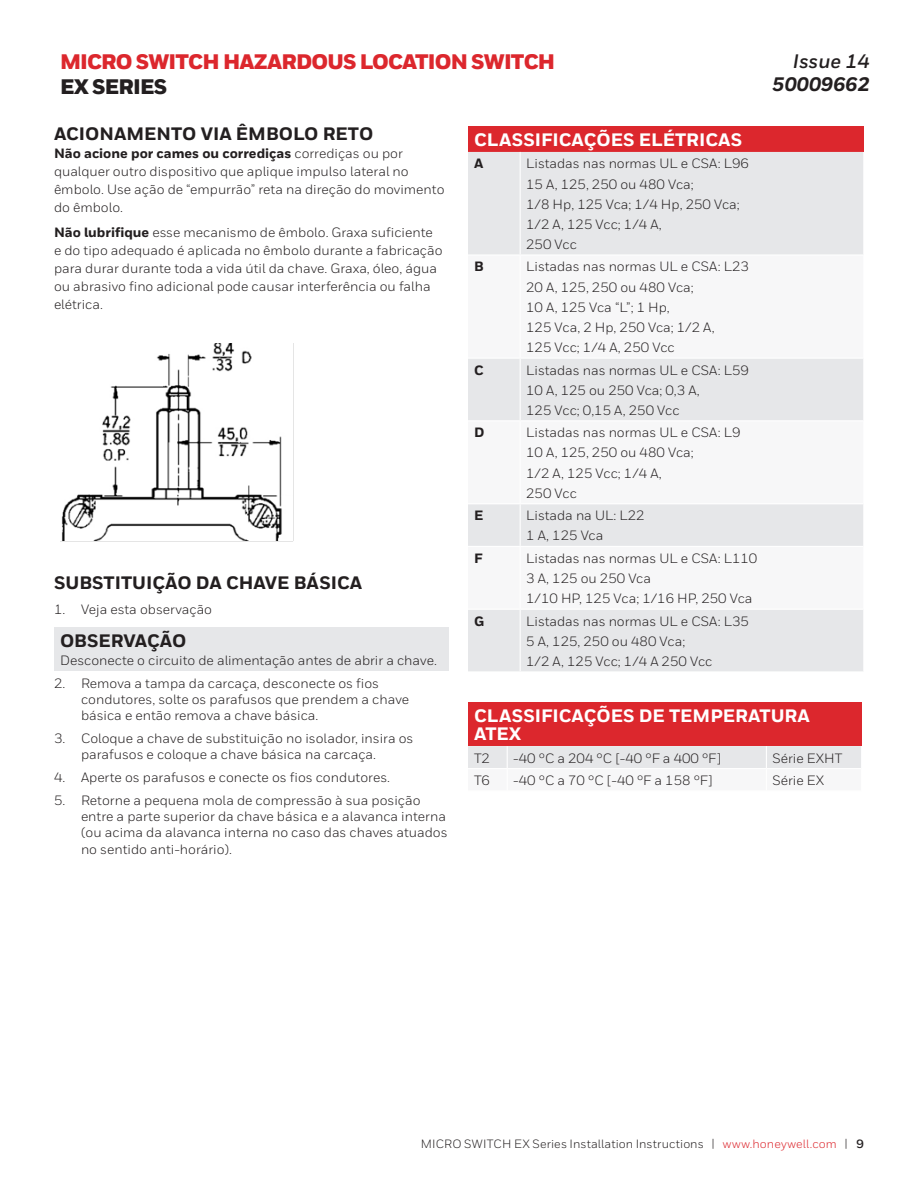
<style>
.page{position:relative;width:918px;height:1188px;background:#fff}
.page>*{position:absolute;margin:0;border:0;box-sizing:border-box;transform-origin:0 0}
.t1{font:900 21px "Honeywell Sans";letter-spacing:-.04em;color:#dc272d}
.t2{font:900 21px "Honeywell Sans";letter-spacing:-.04em;color:#231f20}
.t3{font:italic 800 19.5px "Honeywell Sans";color:#231f20}
.t4{font:italic 700 19.5px "Honeywell Sans";color:#231f20}
.Body_Copy{font:800 18px/18px "Honeywell Sans";color:#fff}
.Body_Copy-2{font:800 18px "Honeywell Sans";color:#231f20}
.Warning_Subhead{font:800 18px "Honeywell Sans";color:#231f20}
.Body_Copy-3{font:13.5px/18px "Honeywell Sans";color:#231f20}
.Body_Copy_Hanging{font:13.5px "Honeywell Sans";color:#231f20}
.Body_Copy_Hanging-2{font:800 13.5px "Honeywell Sans";color:#231f20}
.t5{font:12px "Honeywell Sans";letter-spacing:.01em;color:#231f20}
.s1{font-weight:800}
.s2{color:#dc272d}
.s3{font-weight:700}
</style>
<div class="page">
<img style="left:61px;top:344px;width:233px;height:197px">
<div style="left:54px;top:627px;width:394px;height:44px;background:#e6e7e9"></div>
<div style="left:468px;top:126px;width:395px;height:26px;background:#dc272d"></div>
<div style="left:468px;top:152px;width:395px;height:519px;background:#e6e7e9"></div>
<svg style="left:468px;top:256px;width:395px;height:353px"></svg>
<hr style="left:520px;top:152px;width:1px;height:102px;background:#fff">
<hr style="left:468px;top:254px;width:52px;height:2px;background:#fff">
<hr style="left:520px;top:254px;width:343px;height:2px;background:#fff">
<hr style="left:520px;top:256px;width:1px;height:102px;background:#fff">
<hr style="left:468px;top:358px;width:52px;height:1px;background:#fff">
<hr style="left:520px;top:358px;width:343px;height:1px;background:#fff">
<hr style="left:520px;top:359px;width:1px;height:61px;background:#fff">
<hr style="left:468px;top:420px;width:52px;height:1px;background:#fff">
<hr style="left:520px;top:420px;width:343px;height:1px;background:#fff">
<hr style="left:520px;top:421px;width:1px;height:82px;background:#fff">
<hr style="left:468px;top:503px;width:52px;height:1px;background:#fff">
<hr style="left:520px;top:503px;width:343px;height:1px;background:#fff">
<hr style="left:520px;top:504px;width:1px;height:42px;background:#fff">
<hr style="left:468px;top:546px;width:52px;height:1px;background:#fff">
<hr style="left:520px;top:546px;width:343px;height:1px;background:#fff">
<hr style="left:520px;top:547px;width:1px;height:62px;background:#fff">
<hr style="left:468px;top:609px;width:52px;height:1px;background:#fff">
<hr style="left:520px;top:609px;width:343px;height:1px;background:#fff">
<hr style="left:520px;top:610px;width:1px;height:61px;background:#fff">
<div style="left:468px;top:702px;width:393px;height:44px;background:#dc272d"></div>
<div style="left:468px;top:746px;width:393px;height:22px;background:#e6e7e9"></div>
<h1 class="t1" style="left:60px;top:48px;width:497px">MICRO SWITCH HAZARDOUS LOCATION SWITCH</h1>
<h1 class="t2" style="left:60px;top:74px;width:109px">EX SERIES</h1>
<h2 class="t4" style="left:793px;top:49px;width:79px">Issue 14</h2>
<h2 class="t3" style="left:772px;top:72px;width:99px">50009662</h2>
<p class="Body_Copy-2" style="left:54px;top:123px;width:321px">ACIONAMENTO VIA ÊMBOLO RETO</p>
<p class="Body_Copy-3" style="left:54px;top:144px;width:392px"><span class="s1">Não acione por cames ou corrediças</span> corrediças ou por qualquer outro dispositivo que aplique impulso lateral no êmbolo. Use ação de “empurrão” reta na direção do movimento do êmbolo.</p>
<p class="Body_Copy-3" style="left:54px;top:223px;width:390px"><span class="s1">Não lubrifique</span> esse mecanismo de êmbolo. Graxa suficiente e do tipo adequado é aplicada no êmbolo durante a fabricação para durar durante toda a vida útil da chave. Graxa, óleo, água ou abrasivo fino adicional pode causar interferência ou falha elétrica.</p>
<p class="Body_Copy-2" style="left:54px;top:572px;width:310px">SUBSTITUIÇÃO DA CHAVE BÁSICA</p>
<p class="Body_Copy-3" style="left:54px;top:600px;width:160px">1. Veja esta observação</p>
<p class="Warning_Subhead" style="left:60px;top:629px;width:128px">OBSERVAÇÃO</p>
<p class="Body_Copy-3" style="left:60px;top:651px;width:378px">Desconecte o circuito de alimentação antes de abrir a chave.</p>
<p class="Body_Copy-3" style="left:81px;top:675px;width:330px;line-height:16.2px;text-indent:-27px">2. Remova a tampa da carcaça, desconecte os fios condutores, solte os parafusos que prendem a chave básica e então remova a chave básica.</p>
<p class="Body_Copy-3" style="left:81px;top:730px;width:334px;line-height:16.2px;text-indent:-27px">3. Coloque a chave de substituição no isolador, insira os parafusos e coloque a chave básica na carcaça.</p>
<p class="Body_Copy-3" style="left:54px;top:768px;width:338px">4. Aperte os parafusos e conecte os fios condutores.</p>
<p class="Body_Copy-3" style="left:81px;top:792px;width:368px;line-height:16.2px;text-indent:-27px">5. Retorne a pequena mola de compressão à sua posição entre a parte superior da chave básica e a alavanca interna (ou acima da alavanca interna no caso das chaves atuados no sentido anti-horário).</p>
<p class="Body_Copy" style="left:474px;top:131px;width:270px">CLASSIFICAÇÕES ELÉTRICAS</p>
<p class="Body_Copy_Hanging-2" style="left:474px;top:155px;width:11px">A</p>
<p class="Body_Copy_Hanging" style="left:526px;top:156px;width:224px">Listadas nas normas UL e CSA: L96</p>
<p class="Body_Copy_Hanging" style="left:526px;top:176px;width:169px">15 A, 125, 250 ou 480 Vca;</p>
<p class="Body_Copy_Hanging" style="left:526px;top:196px;width:215px">1/8 Hp, 125 Vca; 1/4 Hp, 250 Vca;</p>
<p class="Body_Copy_Hanging" style="left:526px;top:216px;width:137px">1/2 A, 125 Vcc; 1/4 A,</p>
<p class="Body_Copy_Hanging" style="left:526px;top:236px;width:52px">250 Vcc</p>
<p class="Body_Copy_Hanging-2" style="left:474px;top:259px;width:11px">B</p>
<p class="Body_Copy_Hanging" style="left:526px;top:259px;width:224px">Listadas nas normas UL e CSA: L23</p>
<p class="Body_Copy_Hanging" style="left:526px;top:279px;width:169px">20 A, 125, 250 ou 480 Vca;</p>
<p class="Body_Copy_Hanging" style="left:526px;top:299px;width:145px">10 A, 125 Vca “L”; 1 Hp,</p>
<p class="Body_Copy_Hanging" style="left:526px;top:319px;width:190px">125 Vca, 2 Hp, 250 Vca; 1/2 A,</p>
<p class="Body_Copy_Hanging" style="left:526px;top:339px;width:150px">125 Vcc; 1/4 A, 250 Vcc</p>
<p class="Body_Copy_Hanging-2" style="left:474px;top:362px;width:11px">C</p>
<p class="Body_Copy_Hanging" style="left:526px;top:362px;width:224px">Listadas nas normas UL e CSA: L59</p>
<p class="Body_Copy_Hanging" style="left:526px;top:382px;width:175px">10 A, 125 ou 250 Vca; 0,3 A,</p>
<p class="Body_Copy_Hanging" style="left:526px;top:402px;width:155px">125 Vcc; 0,15 A, 250 Vcc</p>
<p class="Body_Copy_Hanging-2" style="left:474px;top:424px;width:12px">D</p>
<p class="Body_Copy_Hanging" style="left:526px;top:425px;width:216px">Listadas nas normas UL e CSA: L9</p>
<p class="Body_Copy_Hanging" style="left:526px;top:445px;width:169px">10 A, 125, 250 ou 480 Vca;</p>
<p class="Body_Copy_Hanging" style="left:526px;top:465px;width:137px">1/2 A, 125 Vcc; 1/4 A,</p>
<p class="Body_Copy_Hanging" style="left:526px;top:485px;width:52px">250 Vcc</p>
<p class="Body_Copy_Hanging-2" style="left:474px;top:507px;width:11px">E</p>
<p class="Body_Copy_Hanging" style="left:526px;top:508px;width:120px">Listada na UL: L22</p>
<p class="Body_Copy_Hanging" style="left:526px;top:528px;width:79px">1 A, 125 Vca</p>
<p class="Body_Copy_Hanging-2" style="left:474px;top:550px;width:10px">F</p>
<p class="Body_Copy_Hanging" style="left:526px;top:550px;width:233px">Listadas nas normas UL e CSA: L110</p>
<p class="Body_Copy_Hanging" style="left:526px;top:570px;width:126px">3 A, 125 ou 250 Vca</p>
<p class="Body_Copy_Hanging" style="left:526px;top:590px;width:228px">1/10 HP, 125 Vca; 1/16 HP, 250 Vca</p>
<p class="Body_Copy_Hanging-2" style="left:474px;top:613px;width:12px">G</p>
<p class="Body_Copy_Hanging" style="left:526px;top:613px;width:224px">Listadas nas normas UL e CSA: L35</p>
<p class="Body_Copy_Hanging" style="left:526px;top:633px;width:161px">5 A, 125, 250 ou 480 Vca;</p>
<p class="Body_Copy_Hanging" style="left:526px;top:653px;width:188px">1/2 A, 125 Vcc; 1/4 A 250 Vcc</p>
<p class="Body_Copy" style="left:474px;top:708px;width:337px">CLASSIFICAÇÕES DE TEMPERATURA<br>ATEX</p>
<p class="Body_Copy_Hanging" style="left:474px;top:750px;width:18px">T2</p>
<p class="Body_Copy_Hanging" style="left:513px;top:750px;width:210px">-40 °C a 204 °C [-40 °F a 400 °F]</p>
<p class="Body_Copy_Hanging" style="left:772px;top:750px;width:71px">Série EXHT</p>
<p class="Body_Copy_Hanging" style="left:474px;top:772px;width:18px">T6</p>
<p class="Body_Copy_Hanging" style="left:513px;top:772px;width:201px">-40 °C a 70 °C [-40 °F a 158 °F]</p>
<p class="Body_Copy_Hanging" style="left:772px;top:772px;width:53px">Série EX</p>
<p class="t5" style="left:421px;top:1136px;width:445px">MICRO SWITCH EX Series Installation Instructions | <span class="s2">www.honeywell.com</span> | <span class="s3">9</span></p>
</div>
